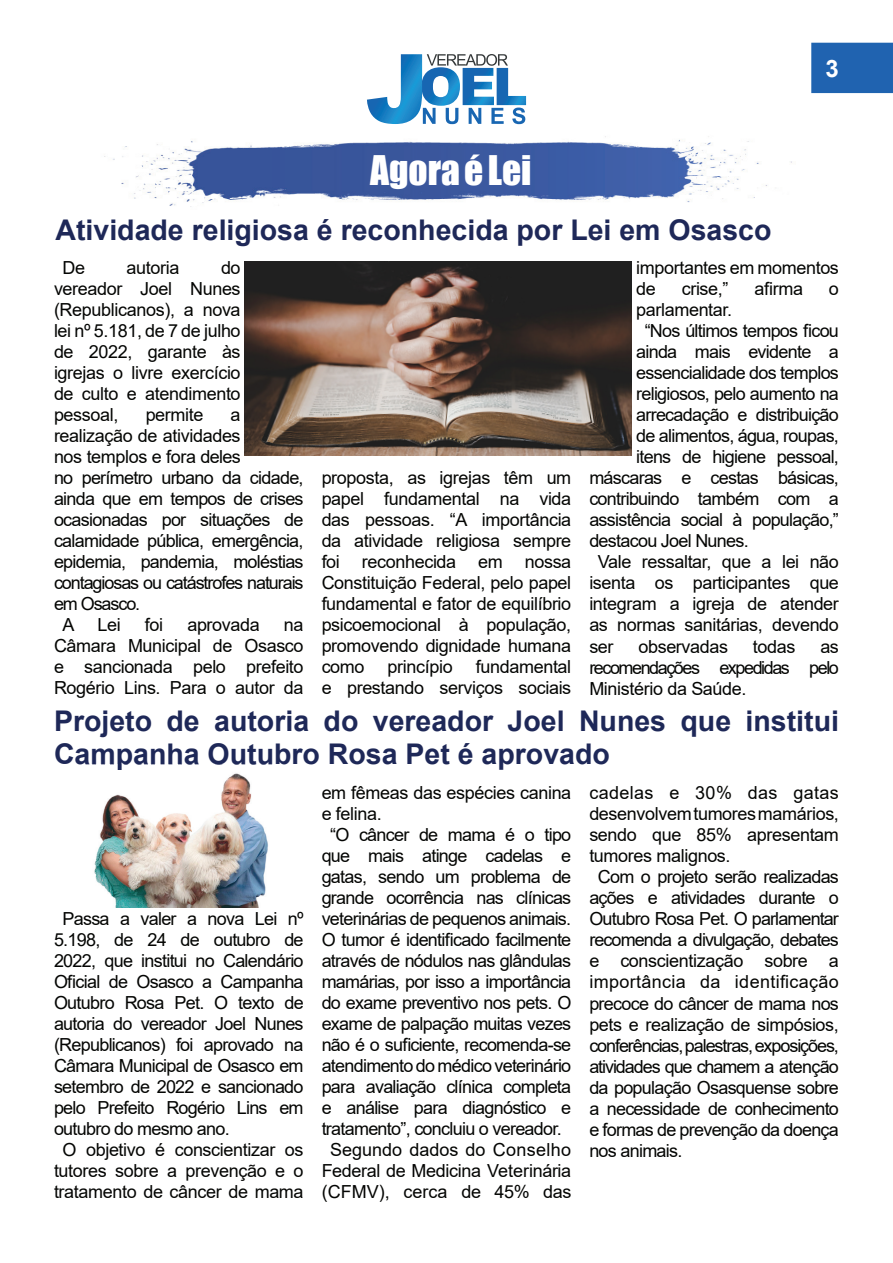
<style>
.page{position:relative;width:893px;height:1263px;background:#fff}
.page>*{position:absolute;margin:0;border:0;box-sizing:border-box;transform-origin:0 0}
.t1{font:37.5px "Impact";color:#fff}
.t2{font:700 28.5px/33px "Arial";color:#1e2858}
.t3{font:700 24px "Arial";color:#fff}
.t4{font:18px/21px "Arial";letter-spacing:-.04em;color:#040503;text-align:justify}
.t5{font:18px/21px "Arial";letter-spacing:-.02em;color:#040503;text-align:right}
.t6{font:18px "Arial";letter-spacing:-.06em;color:#040503}
.t7{font:18px "Arial";letter-spacing:.02em;color:#040503}
.t8{font:18px "Arial";color:#040503}
</style>
<div class="page">
<div style="left:812px;top:43px;width:80px;height:49px;background:#2063b0"></div>
<div style="left:811px;top:43px;width:82px;height:50px;border:2px solid #1f64b0"></div>
<svg style="left:367px;top:54px;width:159px;height:70px"></svg>
<img style="left:104px;top:136px;width:688px;height:71px">
<img style="left:245px;top:261px;width:387px;height:195px">
<img style="left:94px;top:773px;width:174px;height:135px">
<img style="left:85px;top:764px;width:187px;height:6px">
<h3 class="t3" style="left:826px;top:51px;width:15px">3</h3>
<h1 class="t1" style="left:370px;top:141px;width:163px">Agora é Lei</h1>
<h2 class="t2" style="left:56px;top:214px;width:717px">Atividade religiosa é reconhecida por Lei em Osasco</h2>
<p class="t4" style="left:63px;top:257px;width:24px">De</p>
<p class="t5" style="left:127px;top:257px;width:54px">autoria</p>
<p class="t4" style="left:54px;top:257px;width:188px;text-indent:167px">do vereador Joel Nunes (Republicanos), a nova lei nº 5.181, de 7 de julho de 2022, garante às igrejas o livre exercício de culto e atendimento pessoal,</p>
<p class="t5" style="left:636px;top:257px;width:204px;text-align:left">importantes em momentos de</p>
<p class="t4" style="left:682px;top:278px;width:48px">crise,”</p>
<p class="t4" style="left:754px;top:278px;width:50px">afirma</p>
<p class="t4" style="left:829px;top:278px;width:12px">o</p>
<p class="t5" style="left:636px;top:299px;width:98px">parlamentar.</p>
<p class="t4" style="left:645px;top:320px;width:196px">“Nos últimos tempos ficou</p>
<p class="t4" style="left:636px;top:341px;width:204px">ainda mais evidente a</p>
<p class="t4" style="left:636px;top:362px;width:204px">essencialidade dos templos</p>
<p class="t4" style="left:636px;top:383px;width:204px">religiosos, pelo aumento na</p>
<p class="t4" style="left:636px;top:404px;width:204px">arrecadação e distribuição</p>
<p class="t4" style="left:636px;top:425px;width:204px">de alimentos, água, roupas,</p>
<p class="t4" style="left:636px;top:446px;width:204px">itens de higiene pessoal,</p>
<p class="t4" style="left:589px;top:467px;width:251px">máscaras e cestas básicas,</p>
<p class="t4" style="left:589px;top:488px;width:251px">contribuindo também com a</p>
<p class="t4" style="left:589px;top:509px;width:251px">assistência social à população,”</p>
<p class="t4" style="left:589px;top:530px;width:161px">destacou Joel Nunes.</p>
<p class="t5" style="left:598px;top:551px;width:243px">Vale ressaltar, que a lei não</p>
<p class="t5" style="left:589px;top:572px;width:251px">isenta os participantes que</p>
<p class="t5" style="left:589px;top:593px;width:251px">integram a igreja de atender</p>
<p class="t5" style="left:589px;top:614px;width:251px">as normas sanitárias, devendo</p>
<p class="t4" style="left:589px;top:635px;width:26px">ser</p>
<p class="t5" style="left:638px;top:635px;width:91px">observadas</p>
<p class="t4" style="left:753px;top:635px;width:44px">todas</p>
<p class="t5" style="left:146px;top:404px;width:59px">permite</p>
<p class="t4" style="left:231px;top:404px;width:12px">a</p>
<p class="t5" style="left:54px;top:425px;width:188px">realização de atividades</p>
<p class="t5" style="left:54px;top:446px;width:188px">nos templos e fora deles</p>
<p class="t4" style="left:54px;top:467px;width:251px">no perímetro urbano da cidade,</p>
<p class="t4" style="left:54px;top:488px;width:251px">ainda que em tempos de crises</p>
<p class="t4" style="left:54px;top:509px;width:251px">ocasionadas por situações de</p>
<p class="t4" style="left:54px;top:530px;width:251px">calamidade pública, emergência,</p>
<p class="t4" style="left:54px;top:551px;width:251px">epidemia, pandemia, moléstias</p>
<p class="t6" style="left:54px;top:570px;width:251px">contagiosas ou catástrofes naturais</p>
<p class="t6" style="left:54px;top:592px;width:88px">em Osasco.</p>
<p class="t4" style="left:63px;top:614px;width:14px">A</p>
<p class="t4" style="left:98px;top:614px;width:25px">Lei</p>
<p class="t4" style="left:145px;top:614px;width:20px">foi</p>
<p class="t5" style="left:187px;top:614px;width:74px">aprovada</p>
<p class="t4" style="left:322px;top:467px;width:251px">proposta, as igrejas têm um papel fundamental na vida das pessoas. “A importância da atividade religiosa sempre foi reconhecida em nossa Constituição Federal, pelo papel fundamental e fator de equilíbrio psicoemocional à população, promovendo dignidade humana como</p>
<p class="t4" style="left:54px;top:614px;width:251px;text-indent:230px">na Câmara Municipal de Osasco e sancionada pelo prefeito Rogério Lins. Para o autor da</p>
<p class="t4" style="left:589px;top:635px;width:251px;text-indent:231px">as recomendações expedidas pelo Ministério da Saúde.</p>
<h2 class="t2" style="left:54px;top:705px;width:786px">Projeto de autoria do vereador Joel Nunes que institui<br>Campanha Outubro Rosa Pet é aprovado</h2>
<p class="t5" style="left:322px;top:656px;width:251px">fundamental<br>e prestando serviços sociais</p>
<p class="t5" style="left:388px;top:656px;width:67px">princípio</p>
<p class="t4" style="left:63px;top:908px;width:243px">Passa a valer a nova Lei nº</p>
<p class="t4" style="left:54px;top:929px;width:251px">5.198, de 24 de outubro de</p>
<p class="t4" style="left:54px;top:950px;width:251px">2022, que institui no Calendário</p>
<p class="t4" style="left:54px;top:971px;width:251px">Oficial de Osasco a Campanha</p>
<p class="t4" style="left:54px;top:992px;width:251px">Outubro Rosa Pet. O texto de</p>
<p class="t4" style="left:54px;top:1013px;width:251px">autoria do vereador Joel Nunes</p>
<p class="t4" style="left:54px;top:1034px;width:251px">(Republicanos) foi aprovado na</p>
<p class="t4" style="left:54px;top:1055px;width:251px">Câmara Municipal de Osasco em</p>
<p class="t4" style="left:54px;top:1076px;width:251px">setembro de 2022 e sancionado</p>
<p class="t4" style="left:54px;top:1097px;width:251px">pelo Prefeito Rogério Lins em</p>
<p class="t4" style="left:54px;top:1118px;width:177px">outubro do mesmo ano.</p>
<p class="t5" style="left:63px;top:1139px;width:243px">O objetivo é conscientizar os</p>
<p class="t5" style="left:54px;top:1160px;width:251px">tutores sobre a prevenção e o</p>
<p class="t5" style="left:54px;top:1181px;width:251px">tratamento de câncer de mama</p>
<p class="t5" style="left:322px;top:782px;width:251px">em fêmeas das espécies canina</p>
<p class="t4" style="left:322px;top:803px;width:62px">e felina.</p>
<p class="t4" style="left:330px;top:824px;width:243px">“O câncer de mama é o tipo</p>
<p class="t4" style="left:322px;top:845px;width:251px">que mais atinge cadelas e</p>
<p class="t4" style="left:322px;top:866px;width:251px">gatas, sendo um problema de</p>
<p class="t4" style="left:322px;top:887px;width:251px">grande ocorrência nas clínicas</p>
<p class="t4" style="left:322px;top:908px;width:251px">veterinárias de pequenos animais.</p>
<p class="t4" style="left:322px;top:929px;width:251px">O tumor é identificado facilmente</p>
<p class="t4" style="left:322px;top:950px;width:251px">através de nódulos nas glândulas</p>
<p class="t4" style="left:322px;top:971px;width:251px">mamárias, por isso a importância</p>
<p class="t4" style="left:322px;top:992px;width:251px">do exame preventivo nos pets. O</p>
<p class="t4" style="left:322px;top:1013px;width:251px">exame de palpação muitas vezes</p>
<p class="t4" style="left:322px;top:1034px;width:251px">não é o suficiente, recomenda-se</p>
<p class="t4" style="left:322px;top:1055px;width:251px">atendimento do médico veterinário</p>
<p class="t4" style="left:322px;top:1076px;width:251px">para avaliação clínica completa</p>
<p class="t4" style="left:322px;top:1097px;width:251px">e análise para diagnóstico e</p>
<p class="t4" style="left:322px;top:1118px;width:242px">tratamento”, concluiu o vereador.</p>
<p class="t8" style="left:330px;top:1138px;width:243px">Segundo dados do Conselho</p>
<p class="t5" style="left:322px;top:1160px;width:251px">Federal de Medicina Veterinária</p>
<p class="t8" style="left:322px;top:1180px;width:251px">(CFMV), cerca de 45% das</p>
<p class="t7" style="left:589px;top:781px;width:251px">cadelas e 30% das gatas</p>
<p class="t5" style="left:589px;top:803px;width:251px">desenvolvem tumores mamários,</p>
<p class="t5" style="left:589px;top:824px;width:251px">sendo que 85% apresentam</p>
<p class="t5" style="left:589px;top:845px;width:143px">tumores malignos.</p>
<p class="t4" style="left:598px;top:866px;width:243px">Com o projeto serão realizadas</p>
<p class="t4" style="left:589px;top:887px;width:251px">ações e atividades durante o</p>
<p class="t4" style="left:589px;top:908px;width:251px">Outubro Rosa Pet. O parlamentar</p>
<p class="t4" style="left:589px;top:929px;width:251px">recomenda a divulgação, debates</p>
<p class="t5" style="left:589px;top:950px;width:251px">e conscientização sobre a</p>
<p class="t7" style="left:589px;top:970px;width:251px">importância da identificação</p>
<p class="t4" style="left:589px;top:992px;width:251px">precoce do câncer de mama nos</p>
<p class="t5" style="left:589px;top:1013px;width:251px">pets e realização de simpósios,</p>
<p class="t6" style="left:589px;top:1033px;width:251px">conferências, palestras, exposições,</p>
<p class="t6" style="left:589px;top:1054px;width:251px">atividades que chamem a atenção</p>
<p class="t4" style="left:589px;top:1076px;width:251px">da população Osasquense sobre</p>
<p class="t4" style="left:589px;top:1097px;width:251px">a necessidade de conhecimento</p>
<p class="t4" style="left:589px;top:1118px;width:251px">e formas de prevenção da doença</p>
<p class="t4" style="left:589px;top:1139px;width:95px">nos animais.</p>
</div>
